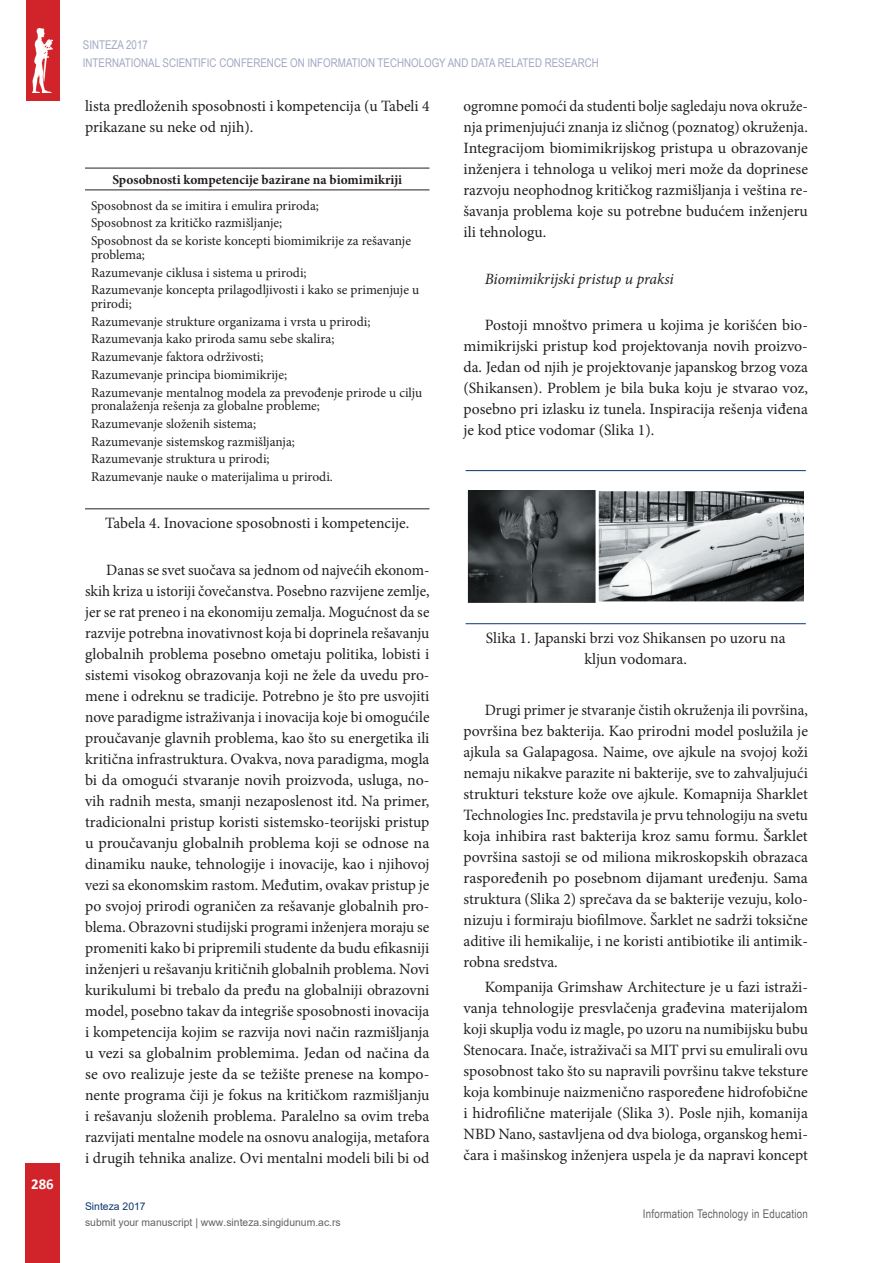
<style>
.page{position:relative;width:893px;height:1263px;background:#fff}
.page>*{position:absolute;margin:0;border:0;box-sizing:border-box;transform-origin:0 0}
.t1{font:15.75px/21px "Minion Pro";color:#231f20;text-align:justify;scale:.96 1}
.t2{font:15.75px/21px "Minion Pro";color:#231f20;text-align:justify}
.t3{font:italic 15.75px "Minion Pro";letter-spacing:-.01em;color:#231f20}
.t4{font:700 15px "Calibri";color:#fff}
.t5{font:13.5px/17.7px "Minion Pro";color:#231f20}
.t6{font:700 13.5px "Minion Pro";color:#231f20}
.t7{font:12px/18px "Arial Narrow";color:#a2a8c2}
.t8{font:12px "Arial Narrow";letter-spacing:.02em;color:#636366}
.t9{font:10.5px "Arial";color:#636366}
.t10{font:10.5px "Arial";color:#0b366a}
</style>
<div class="page">
<div style="left:26px;top:1163px;width:34px;height:100px;background:#d1232a"></div>
<div style="left:26px;top:0;width:33px;height:101px;background:#d1232a"></div>
<img style="left:32px;top:29px;width:21px;height:63px">
<hr style="left:85px;top:509px;width:344px;height:1px;background:#231f20">
<hr style="left:85px;top:168px;width:344px;height:1px;background:#231f20">
<hr style="left:85px;top:190px;width:344px;height:1px;background:#231f20">
<hr style="left:466px;top:470px;width:340px;height:1px;background:#0b366a">
<hr style="left:466px;top:623px;width:340px;height:1px;background:#0b366a">
<img style="left:467px;top:490px;width:337px;height:112px">
<p class="t4" style="left:31px;top:1174px;width:24px">286</p>
<p class="t7" style="left:83px;top:35px;width:517px">SINTEZA 2017<br>INTERNATIONAL SCIENTIFIC CONFERENCE ON INFORMATION TECHNOLOGY AND DATA RELATED RESEARCH</p>
<p class="t2" style="left:85px;top:96px;width:346px">lista predloženih sposobnosti i kompetencija (u Tabeli 4 prikazane su neke od njih).</p>
<p class="t6" style="left:112px;top:170px;width:291px">Sposobnosti kompetencije bazirane na biomimikriji</p>
<p class="t5" style="left:91px;top:197px;width:321px">Sposobnost da se imitira i emulira priroda;<br>Sposobnost za kritičko razmišljanje;<br>Sposobnost da se koriste koncepti biomimikrije za rešavanje</p>
<p class="t5" style="left:91px;top:246px;width:330px">problema;<br>Razumevanje ciklusa i sistema u prirodi;<br>Razumevanje koncepta prilagodljivosti i kako se primenjuje u</p>
<p class="t5" style="left:91px;top:295px;width:333px">prirodi;<br>Razumevanje strukture organizama i vrsta u prirodi; Razumevanja kako priroda samu sebe skalira;<br>Razumevanje faktora održivosti;<br>Razumevanje principa biomimikrije;<br>Razumevanje mentalnog modela za prevođenje prirode u cilju</p>
<p class="t5" style="left:91px;top:397px;width:243px">pronalaženja rešenja za globalne probleme; Razumevanje složenih sistema;<br>Razumevanje sistemskog razmišljanja; Razumevanje struktura u prirodi; Razumevanje nauke o materijalima u prirodi.</p>
<p class="t2" style="left:105px;top:513px;width:305px">Tabela 4. Inovacione sposobnosti i kompetencije.</p>
<p class="t1" style="left:85px;top:559px;width:360px;text-indent:21px">Danas se svet suočava sa jednom od najvećih ekonom&shy;skih kriza u istoriji čovečanstva. Posebno razvijene zemlje, jer se rat preneo i na ekonomiju zemalja. Mogućnost da se razvije potrebna inovativnost koja bi doprinela rešavanju globalnih problema posebno ometaju politika, lobisti i sistemi visokog obrazovanja koji ne žele da uvedu pro&shy;mene i odreknu se tradicije. Potrebno je što pre usvojiti nove paradigme istraživanja i inovacija koje bi omogućile proučavanje glavnih problema, kao što su energetika ili kritična infrastruktura. Ovakva, nova paradigma, mogla bi da omogući stvaranje novih proizvoda, usluga, no&shy;vih radnih mesta, smanji nezaposlenost itd. Na primer, tradicionalni pristup koristi sistemsko-teorijski pristup u proučavanju globalnih problema koji se odnose na dinamiku nauke, tehnologije i inovacije, kao i njihovoj vezi sa ekonomskim rastom. Međutim, ovakav pristup je po svojoj prirodi ograničen za rešavanje globalnih pro&shy;blema. Obrazovni studijski programi inženjera moraju se promeniti kako bi pripremili studente da budu efikasniji inženjeri u rešavanju kritičnih globalnih problema. Novi kurikulumi bi trebalo da pređu na globalniji obrazovni model, posebno takav da integriše sposobnosti inovacija i kompetencija kojim se razvija novi način razmišljanja u vezi sa globalnim problemima. Jedan od načina da se ovo realizuje jeste da se težište prenese na kompo&shy;nente programa čiji je fokus na kritičkom razmišljanju i rešavanju složenih problema. Paralelno sa ovim treba razvijati mentalne modele na osnovu analogija, metafora i drugih tehnika analize. Ovi mentalni modeli bili bi od</p>
<p class="t10" style="left:85px;top:1199px;width:62px">Sinteza 2017</p>
<p class="t9" style="left:85px;top:1215px;width:257px">submit your manuscript | www.sinteza.singidunum.ac.rs</p>
<p class="t1" style="left:463px;top:96px;width:360px">ogromne pomoći da studenti bolje sagledaju nova okruže&shy;nja primenjujući znanja iz sličnog (poznatog) okruženja.<br>Integracijom biomimikrijskog pristupa u obrazovanje inženjera i tehnologa u velikoj meri može da doprinese razvoju neophodnog kritičkog razmišljanja i veština re&shy;šavanja problema koje su potrebne budućem inženjeru ili tehnologu.</p>
<p class="t3" style="left:485px;top:268px;width:190px">Biomimikrijski pristup u praksi</p>
<p class="t2" style="left:463px;top:314px;width:346px;text-indent:21px">Postoji mnoštvo primera u kojima je korišćen bio&shy;mimikrijski pristup kod projektovanja novih proizvo&shy;da. Jedan od njih je projektovanje japanskog brzog voza (Shikansen). Problem je bila buka koju je stvarao voz, posebno pri izlasku iz tunela. Inspiracija rešenja viđena je kod ptice vodomar (Slika 1).</p>
<p class="t2" style="left:486px;top:628px;width:301px;text-align:center">Slika 1. Japanski brzi voz Shikansen po uzoru na kljun vodomara.</p>
<p class="t1" style="left:463px;top:699px;width:360px;text-indent:21px">Drugi primer je stvaranje čistih okruženja ili površina, površina bez bakterija. Kao prirodni model poslužila je ajkula sa Galapagosa. Naime, ove ajkule na svojoj koži nemaju nikakve parazite ni bakterije, sve to zahvaljujući strukturi teksture kože ove ajkule. Komapnija Sharklet Technologies Inc. predstavila je prvu tehnologiju na svetu koja inhibira rast bakterija kroz samu formu. Šarklet površina sastoji se od miliona mikroskopskih obrazaca raspoređenih po posebnom dijamant uređenju. Sama struktura (Slika 2) sprečava da se bakterije vezuju, kolo&shy;nizuju i formiraju biofilmove. Šarklet ne sadrži toksične aditive ili hemikalije, i ne koristi antibiotike ili antimik&shy;robna sredstva.</p>
<p class="t2" style="left:463px;top:976px;width:346px;text-indent:21px">Kompanija Grimshaw Architecture je u fazi istraži&shy;vanja tehnologije presvlačenja građevina materijalom koji skuplja vodu iz magle, po uzoru na numibijsku bubu Stenocara. Inače, istraživači sa MIT prvi su emulirali ovu sposobnost tako što su napravili površinu takve teksture koja kombinuje naizmenično raspoređene hidrofobične i hidrofilične materijale (Slika 3). Posle njih, komanija NBD Nano, sastavljena od dva biologa, organskog hemi&shy;čara i mašinskog inženjera uspela je da napravi koncept</p>
<p class="t8" style="left:643px;top:1205px;width:166px">Information Technology in Education</p>
</div>
